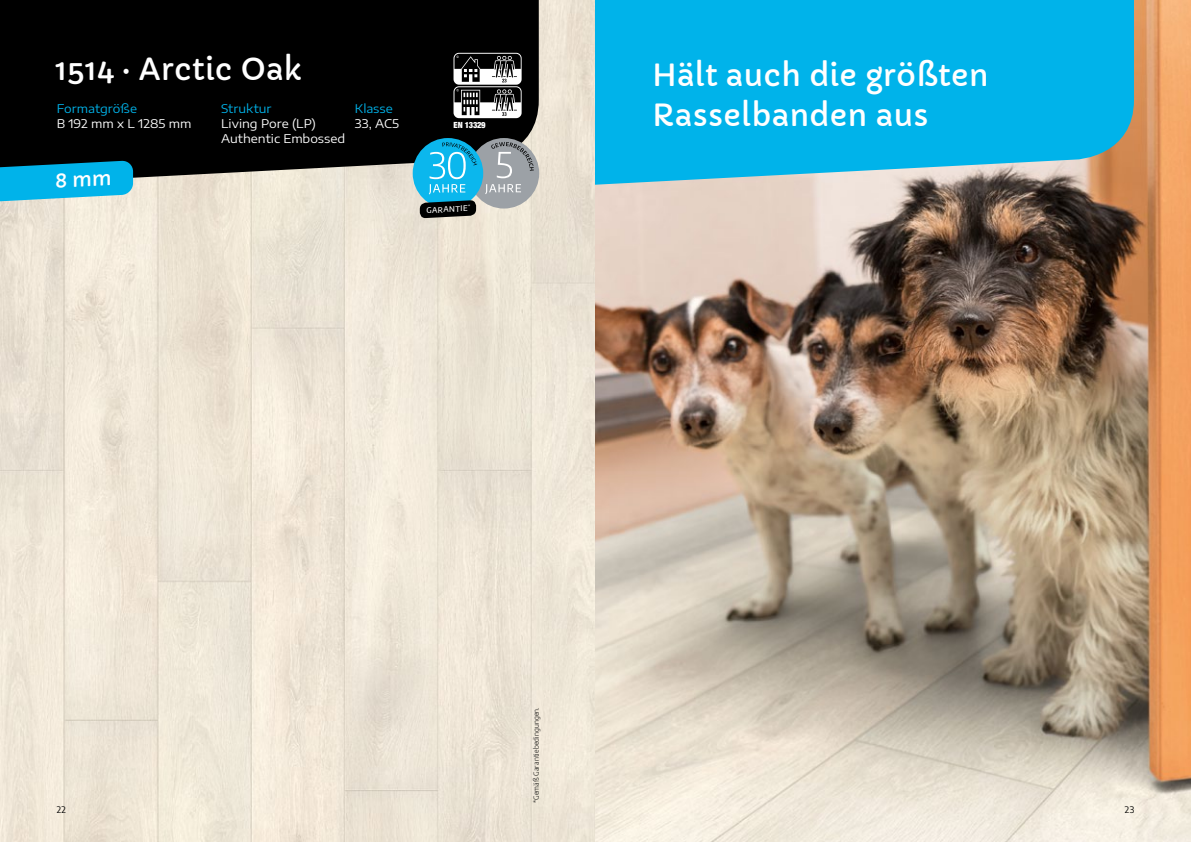
<style>
.page{position:relative;width:1191px;height:842px;background:#fff}
.page>*{position:absolute;margin:0;border:0;box-sizing:border-box;transform-origin:0 0}
.t1{font:30px/40px "Capriola";letter-spacing:.005em;color:#fff}
.t2{font:12px/15px "Encode Sans Expanded";color:#fff}
.t3{font:12px "Encode Sans Expanded";color:#00b3ea}
.t4{font:9px "Encode Sans";color:#000}
.t5{font:900 condensed 8.5px "Helvetica Neue LT Std";letter-spacing:-.04em;color:#fff}
.t6{font:500 7.7px "Encode Sans";color:#fff}
.t7{font:300 7px "Encode Sans";letter-spacing:.02em;color:#000}
</style>
<div class="page">
<img style="left:0;top:0;width:595px;height:842px">
<div style="left:0;top:0;width:539px;height:185px;background:#000"></div>
<div style="left:469px;top:138px;width:70px;height:71px;background:#9ca1a6;border-radius:50%"></div>
<div style="left:413px;top:138px;width:70px;height:71px;background:#0bb7ed;border-radius:50%"></div>
<svg style="left:420px;top:200px;width:56px;height:18px"></svg>
<svg style="left:485px;top:184px;width:36px;height:10px"></svg>
<svg style="left:491px;top:142px;width:43px;height:36px"></svg>
<svg style="left:429px;top:142px;width:48px;height:52px"></svg>
<svg style="left:453px;top:53px;width:68px;height:65px"></svg>
<img style="left:595px;top:0;width:596px;height:842px">
<svg style="left:595px;top:0;width:539px;height:185px;fill:#00b3ea"></svg>
<svg style="left:0;top:161px;width:133px;height:41px"></svg>
<h1 class="t1" style="left:55px;top:50px;width:248px">1514 · Arctic Oak</h1>
<p class="t3" style="left:57px;top:100px;width:82px">Formatgröße</p>
<p class="t2" style="left:57px;top:116px;width:136px">B 192 mm x L 1285 mm</p>
<p class="t3" style="left:221px;top:100px;width:52px">Struktur</p>
<p class="t2" style="left:221px;top:116px;width:126px">Living Pore (LP)<br>Authentic Embossed</p>
<p class="t3" style="left:355px;top:100px;width:39px">Klasse</p>
<p class="t2" style="left:355px;top:116px;width:46px">33, AC5</p>
<p class="t5" style="left:453px;top:120px;width:33px">EN 13329</p>
<h1 class="t1" style="left:652px;top:55px;width:338px">Hält auch die größten<br>Rasselbanden aus</h1>
<p class="t6" style="left:426px;top:205px;width:46px;rotate:-3deg">GARANTIE<sup>*</sup></p>
<p class="t4" style="left:57px;top:803px;width:11px">22</p>
<p class="t7" style="left:531px;top:803px;width:98px;rotate:-90deg">*Gemäß Garantiebedingungen.</p>
<p class="t4" style="left:1124px;top:803px;width:11px">23</p>
</div>
